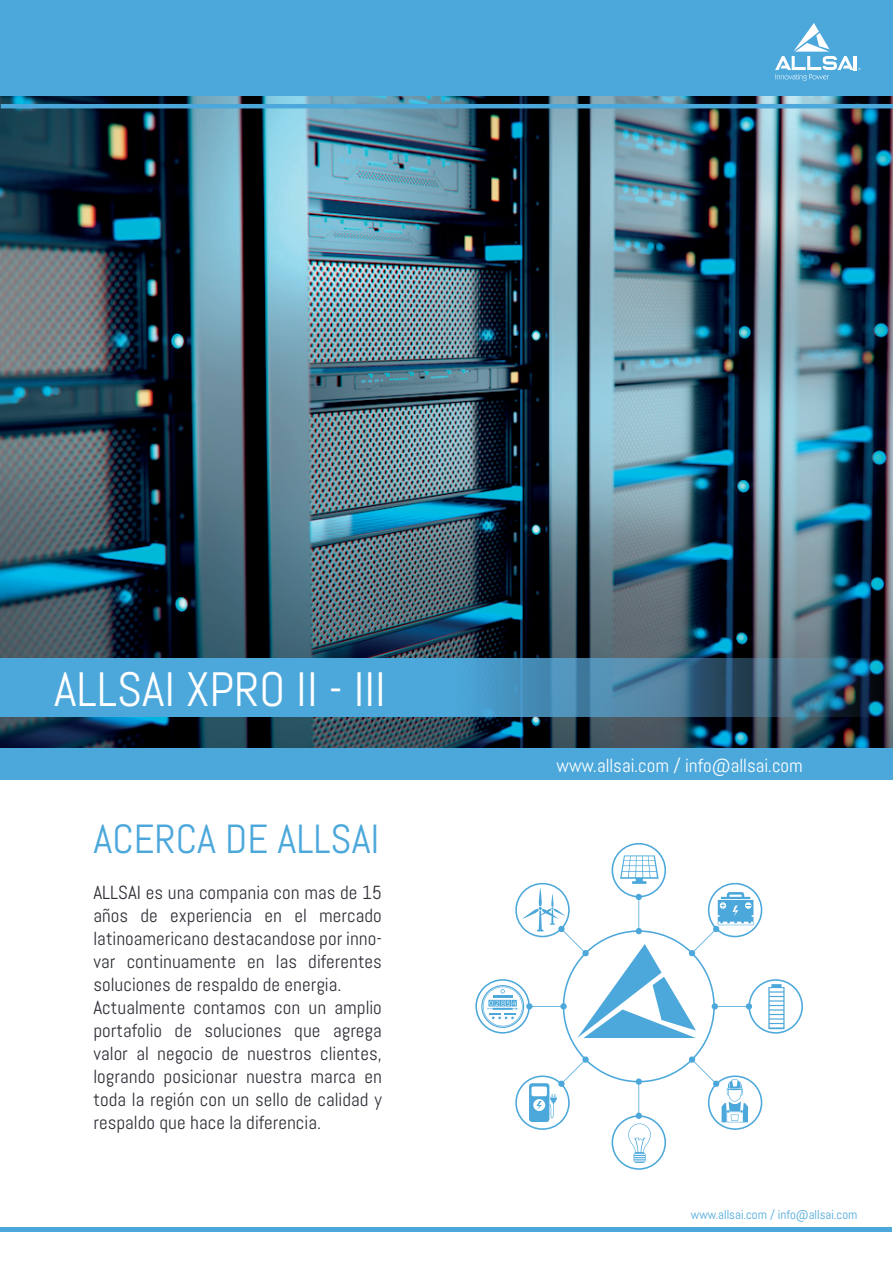
<style>
.page{position:relative;width:893px;height:1263px;background:#fff}
.page>*{position:absolute;margin:0;border:0;box-sizing:border-box;transform-origin:0 0}
.t1{font:48.15px "Abel Pro";color:#fff}
.t2{font:40.65px "Abel Pro";color:#4ca8db}
.t3{font:18.9px/23px "Abel Pro";color:#2e3038}
.t4{font:18.9px "Abel Pro";color:#fff}
.t5{font:12.75px "Abel Pro";color:#4ca8db}
</style>
<div class="page">
<img style="left:0;top:74px;width:893px;height:691px">
<hr style="left:1px;top:1227px;width:891px;height:4px;background:#4ca8db">
<hr style="left:1px;top:104px;width:892px;height:4px;background:#4ca8db">
<div style="left:1px;top:0;width:892px;height:95px;background:#4ca8db"></div>
<svg style="left:775px;top:23px;width:86px;height:58px"></svg>
<div style="left:1px;top:749px;width:892px;height:31px;background:#4ca8db"></div>
<svg style="left:475px;top:843px;width:328px;height:327px"></svg>
<svg style="left:577px;top:944px;width:119px;height:94px"></svg>
<svg style="left:1px;top:658px;width:892px;height:58px;background:#468fb9"></svg>
<h1 class="t1" style="left:54px;top:659px;width:333px">ALLSAI XPRO II - III</h1>
<h2 class="t2" style="left:94px;top:813px;width:288px">ACERCA DE ALLSAI</h2>
<p class="t3" style="left:94px;top:881px;width:290px">ALLSAI es una compania con mas de 15 años de experiencia en el mercado latinoamericano destacandose por inno&shy;var continuamente en las diferentes soluciones de respaldo de energia.<br>Actualmente contamos con un amplio portafolio de soluciones que agrega valor al negocio de nuestros clientes, logrando posicionar nuestra marca en toda la región con un sello de calidad y respaldo que hace la diferencia.</p>
<p class="t4" style="left:556px;top:754px;width:248px">www.allsai.com / info@allsai.com</p>
<p class="t5" style="left:691px;top:1206px;width:168px">www.allsai.com / info@allsai.com</p>
</div>
